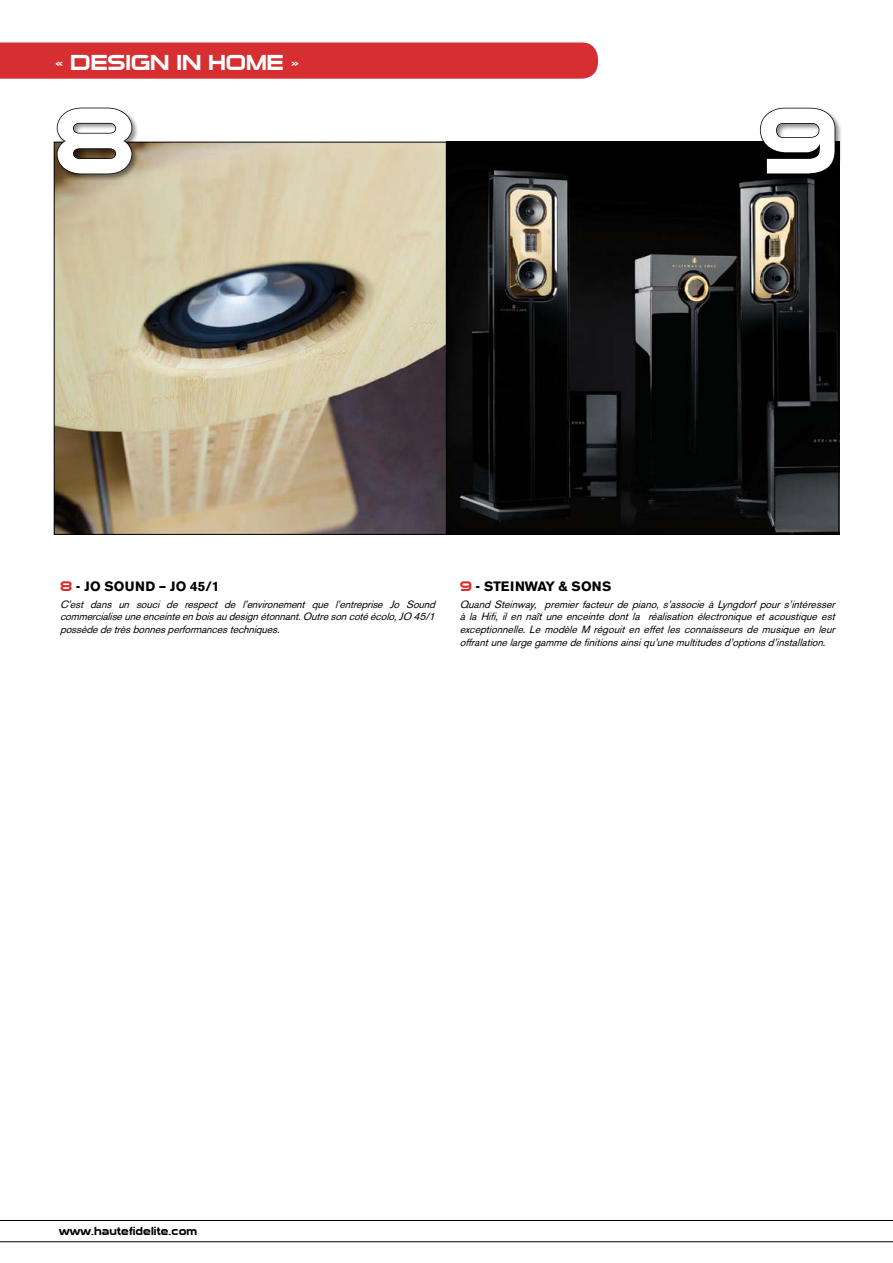
<style>
.page{position:relative;width:893px;height:1263px;background:#fff}
.page>*{position:absolute;margin:0;border:0;box-sizing:border-box;transform-origin:0 0}
.t1{font:90px "Sui Generis";color:#fff}
.t2{font:21px "Sui Generis";color:#fff}
.t3{font:700 13.5px "Akzidenz Grotesk BE";letter-spacing:.02em;color:#000}
.t4{font:700 13.5px "Akzidenz Grotesk BE";color:#000}
.t5{font:italic 10.5px/12.6px "Akzidenz Grotesk BE";color:#000;text-align:justify}
.t6{font:10.5px "Sui Generis";letter-spacing:.01em;color:#000}
.s1{font-family:"Sui Generis";font-weight:400;color:#d72e31}
</style>
<div class="page">
<hr style="left:0;top:1220px;width:893px;height:1px;background:#000">
<hr style="left:0;top:1241px;width:893px;height:1px;background:#000">
<div style="left:0;top:43px;width:598px;height:36px;background:#d72e31"></div>
<img style="left:56px;top:144px;width:781px;height:389px">
<div style="left:56px;top:107px;width:84px;height:74px;background:#000;opacity:.45"></div>
<svg style="left:56px;top:107px;width:77px;height:68px;background:#716a60"></svg>
<div style="left:759px;top:108px;width:83px;height:73px;background:#000;opacity:.45"></div>
<svg style="left:759px;top:107px;width:77px;height:68px;background:#525252"></svg>
<h2 class="t2" style="left:55px;top:51px;width:245px">« DESIGN IN HOME »</h2>
<p class="t1" style="left:54px;top:94px;width:84px">8</p>
<p class="t1" style="left:757px;top:94px;width:83px">9</p>
<p class="t3" style="left:60px;top:578px;width:161px"><span class="s1">8</span> - JO SOUND – JO 45/1</p>
<p class="t5" style="left:60px;top:598px;width:380px">C’est dans un souci de respect de l’environement que l’entreprise Jo Sound commercialiseuneenceinteenboisaudesignétonnant.Outresoncotéécolo,JO 45/1 possèdedetrèsbonnesperformancestechniques.</p>
<p class="t4" style="left:460px;top:578px;width:153px"><span class="s1">9</span> - STEINWAY &amp; SONS</p>
<p class="t5" style="left:460px;top:598px;width:380px">Quand Steinway, premier facteur de piano, s’associe à Lyngdorf pour s’intéresser à la Hifi, il en naît une enceinte dont la réalisation électronique et acoustique est exceptionnelle. Le modèle M régouit en effet les connaisseurs de musique en leur offrantunelargegammedefinitionsainsiqu’unemultitudesd’optionsd’installation.</p>
<p class="t6" style="left:59px;top:1225px;width:140px">www.hautefidelite.com</p>
</div>
